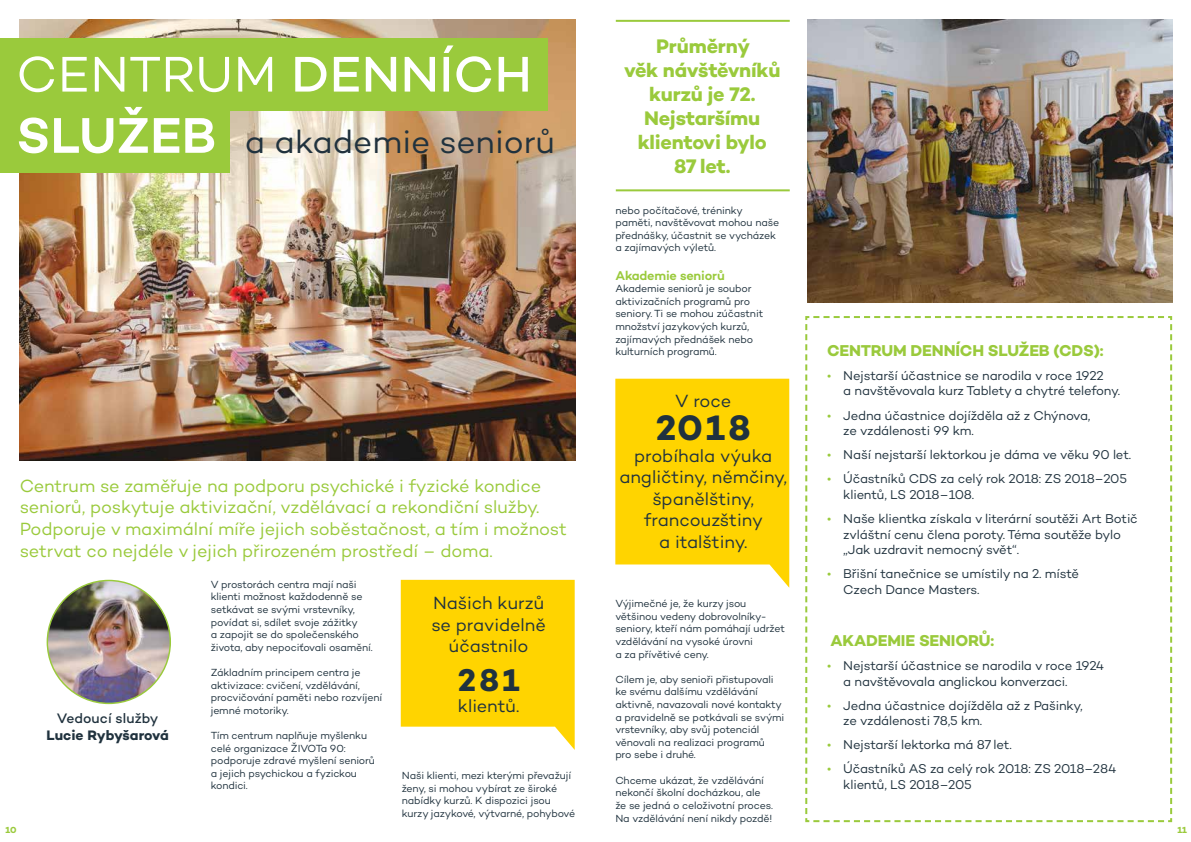
<style>
.page{position:relative;width:1191px;height:842px;background:#fff}
.page>*{position:absolute;margin:0;border:0;box-sizing:border-box;transform-origin:0 0}
.t1{font:51px "Campton";color:#fff}
.t2{font:700 36px "Campton";color:#20323e}
.t3{font:33px "Campton";letter-spacing:-.005em;color:#20323e}
.t4{font:700 32px "Campton";color:#20323e}
.t5{font:700 20px/24px "Campton";letter-spacing:-.01em;color:#9aca3c;text-align:center}
.t6{font:18px/21.6px "Campton";letter-spacing:-.01em;color:#9aca3c}
.t7{font:18px/21.6px "Campton";color:#20323e;text-align:center}
.t8{font:700 16px "Campton";letter-spacing:-.01em;color:#9aca3c}
.t9{font:700 14px "Campton";letter-spacing:-.005em;color:#20323e}
.t10{font:500 14px "Campton";letter-spacing:.005em;color:#20323e}
.t11{font:13px/15.6px "Campton";letter-spacing:-.015em;color:#20323e}
.t12{font:600 13px "Campton";letter-spacing:-.015em;color:#9aca3c}
.t13{font:10.5px/12.6px "Campton";letter-spacing:-.015em;color:#20323e}
.t14{font:700 9px "Campton";color:#9aca3c}
.s1{font-weight:500}
.s2{font-weight:600;font-size:51px;color:#fff}
.s3{color:#9aca3c}
</style>
<div class="page">
<svg style="left:401px;top:580px;width:173px;height:169px"></svg>
<img style="left:20px;top:20px;width:555px;height:441px">
<div style="left:0;top:39px;width:547px;height:72px;background:#9aca3c"></div>
<div style="left:0;top:101px;width:230px;height:72px;background:#9aca3c"></div>
<img style="left:47px;top:580px;width:123px;height:123px;border-radius:61px">
<hr style="left:616px;top:20px;width:173px;height:2px;background:#9aca3c">
<hr style="left:616px;top:189px;width:173px;height:2px;background:#9aca3c">
<svg style="left:615px;top:379px;width:174px;height:209px"></svg>
<svg style="left:805px;top:316px;width:368px;height:507px"></svg>
<img style="left:807px;top:20px;width:365px;height:283px">
<h1 class="t1" style="left:16px;top:42px;width:517px">CENTRUM <span class="s1">DENNÍCH</span></h1>
<h3 class="t3" style="left:16px;top:121px;width:540px"><span class="s2">SLUŽEB</span> a akademie seniorů</h3>
<p class="t6" style="left:20px;top:475px;width:548px">Centrum se zaměřuje na podporu psychické i fyzické kondice seniorů, poskytuje aktivizační, vzdělávací a rekondiční služby.<br>Podporuje v maximální míře jejich soběstačnost, a tím i možnost setrvat co nejdéle v jejich přirozeném prostředí – doma.</p>
<h3 class="t10" style="left:57px;top:710px;width:103px">Vedoucí služby</h3>
<h3 class="t9" style="left:47px;top:726px;width:124px">Lucie Rybyšarová</h3>
<p class="t13" style="left:211px;top:578px;width:163px">V prostorách centra mají naši klienti možnost každodenně se setkávat se svými vrstevníky, povídat si, sdílet svoje zážitky<br>a zapojit se do společenského života, aby nepociťovali osamění.</p>
<p class="t13" style="left:211px;top:666px;width:173px">Základním principem centra je aktivizace: cvičení, vzdělávání, procvičování paměti nebo rozvíjení jemné motoriky.</p>
<p class="t13" style="left:211px;top:729px;width:166px">Tím centrum naplňuje myšlenku celé organizace ŽIVOTa 90: podporuje zdravé myšlení seniorů a jejich psychickou a fyzickou kondici.</p>
<h3 class="t7" style="left:431px;top:592px;width:116px">Našich kurzů se pravidelně účastnilo</h3>
<h3 class="t4" style="left:458px;top:659px;width:63px">281</h3>
<h3 class="t7" style="left:458px;top:695px;width:63px">klientů.</h3>
<p class="t13" style="left:402px;top:769px;width:175px">Naši klienti, mezi kterými převažují ženy, si mohou vybírat ze široké nabídky kurzů. K dispozici jsou kurzy jazykové, výtvarné, pohybové</p>
<h3 class="t5" style="left:624px;top:34px;width:158px">Průměrný<br>věk návštěvníků kurzů je 72.<br>Nejstaršímu klientovi bylo<br>87 let.</h3>
<p class="t13" style="left:615px;top:204px;width:165px">nebo počítačové, tréninky paměti, navštěvovat mohou naše přednášky, účastnit se vycházek a zajímavých výletů.</p>
<p class="t12" style="left:615px;top:267px;width:111px">Akademie seniorů</p>
<p class="t13" style="left:615px;top:282px;width:149px">Akademie seniorů je soubor aktivizačních programů pro seniory. Ti se mohou zúčastnit množství jazykových kurzů, zajímavých přednášek nebo kulturních programů.</p>
<h3 class="t7" style="left:675px;top:390px;width:58px">V roce</h3>
<h2 class="t2" style="left:656px;top:405px;width:96px">2018</h2>
<h3 class="t7" style="left:619px;top:444px;width:169px">probíhala výuka angličtiny, němčiny, španělštiny, francouzštiny<br>a italštiny.</h3>
<p class="t13" style="left:615px;top:597px;width:171px">Výjimečné je, že kurzy jsou většinou vedeny dobrovolníky&shy;seniory, kteří nám pomáhají udržet vzdělávání na vysoké úrovni<br>a za přívětivé ceny.</p>
<p class="t13" style="left:615px;top:673px;width:170px">Cílem je, aby senioři přistupovali ke svému dalšímu vzdělávání aktivně, navazovali nové kontakty a pravidelně se potkávali se svými vrstevníky, aby svůj potenciál věnovali na realizaci programů<br>pro sebe i druhé.</p>
<p class="t13" style="left:615px;top:774px;width:159px">Chceme ukázat, že vzdělávání nekončí školní docházkou, ale že se jedná o celoživotní proces.<br>Na vzdělávání není nikdy pozdě!</p>
<h3 class="t8" style="left:827px;top:340px;width:278px">CENTRUM DENNÍCH SLUŽEB (CDS):</h3>
<p class="t11" style="left:843px;top:367px;width:278px;text-indent:-16px"><span class="s3">•</span> Nejstarší účastnice se narodila v roce 1922<br>a navštěvovala kurz Tablety a chytré telefony.</p>
<p class="t11" style="left:843px;top:407px;width:249px;text-indent:-16px"><span class="s3">•</span> Jedna účastnice dojížděla až z Chýnova, ze vzdálenosti 99 km.</p>
<p class="t11" style="left:827px;top:447px;width:306px"><span class="s3">•</span> Naší nejstarší lektorkou je dáma ve věku 90 let.</p>
<p class="t11" style="left:843px;top:471px;width:285px;text-indent:-16px"><span class="s3">•</span> Účastníků CDS za celý rok 2018: ZS 2018–205 klientů, LS 2018–108.</p>
<p class="t11" style="left:843px;top:511px;width:296px;text-indent:-16px"><span class="s3">•</span> Naše klientka získala v literární soutěži Art Botič zvláštní cenu člena poroty. Téma soutěže bylo „Jak uzdravit nemocný svět“.</p>
<p class="t11" style="left:843px;top:566px;width:237px;text-indent:-16px"><span class="s3">•</span> Břišní tanečnice se umístily na 2. místě<br>Czech Dance Masters.</p>
<h3 class="t8" style="left:830px;top:630px;width:165px">AKADEMIE SENIORŮ:</h3>
<p class="t11" style="left:843px;top:657px;width:262px;text-indent:-16px"><span class="s3">•</span> Nejstarší účastnice se narodila v roce 1924 a navštěvovala anglickou konverzaci.</p>
<p class="t11" style="left:843px;top:697px;width:241px;text-indent:-16px"><span class="s3">•</span> Jedna účastnice dojížděla až z Pašinky, ze vzdálenosti 78,5 km.</p>
<p class="t11" style="left:827px;top:737px;width:186px"><span class="s3">•</span> Nejstarší lektorka má 87 let.</p>
<p class="t11" style="left:843px;top:761px;width:275px;text-indent:-16px"><span class="s3">•</span> Účastníků AS za celý rok 2018: ZS 2018–284 klientů, LS 2018–205</p>
<p class="t14" style="left:6px;top:824px;width:13px">10</p>
<p class="t14" style="left:1177px;top:824px;width:11px">11</p>
</div>
